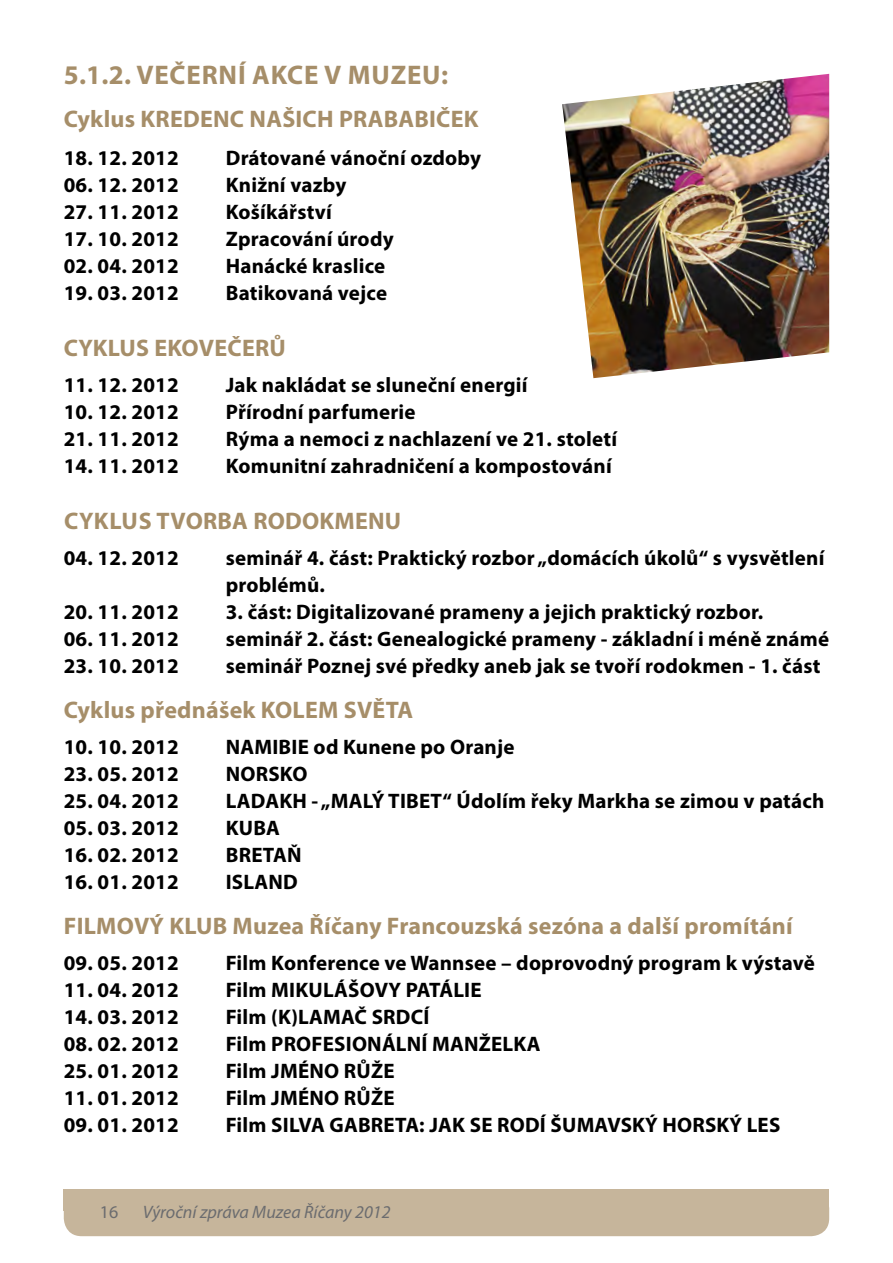
<style>
.page{position:relative;width:893px;height:1263px;background:#fff}
.page>*{position:absolute;margin:0;border:0;box-sizing:border-box;transform-origin:0 0}
.t1{font:700 27px "Myriad Pro";letter-spacing:.03em;color:#a68e69}
.t2{font:700 24px "Myriad Pro";letter-spacing:.01em;color:#a68e69}
.t3{font:700 21px/27px "Myriad Pro";letter-spacing:.01em;color:#000}
.t4{font:italic 18px "Myriad Pro";color:#6b6c6f}
.t5{font:18px "Myriad Pro";color:#6b6c6f}
</style>
<div class="page">
<div style="left:64px;top:1190px;width:765px;height:46px;background:#c6b59b;border-radius:18px"></div>
<div style="left:64px;top:1189px;width:765px;height:22px;background:#c6b59b"></div>
<img style="left:562px;top:74px;width:267px;height:304px">
<p class="t1" style="left:64px;top:57px;width:386px">5.1.2. Večerní akce v muzeu:</p>
<p class="t2" style="left:64px;top:103px;width:201px">Cyklus KREDENC NAŠICH</p>
<p class="t2" style="left:339px;top:103px;width:15px">PRABABIČ</p>
<p class="t2" style="left:451px;top:103px;width:29px">EK</p>
<p class="t3" style="left:64px;top:144px;width:147px">18. 12. 2012 D</p>
<p class="t3" style="left:241px;top:144px;width:242px">rátované vánoční ozdoby</p>
<p class="t3" style="left:64px;top:171px;width:116px">06. 12. 2012</p>
<p class="t3" style="left:226px;top:171px;width:122px">Knižní vazby</p>
<p class="t3" style="left:64px;top:198px;width:116px">27. 11. 2012</p>
<p class="t3" style="left:226px;top:198px;width:108px">Košíkářství</p>
<p class="t3" style="left:64px;top:225px;width:146px">17. 10. 2012 Z</p>
<p class="t3" style="left:238px;top:225px;width:157px">pracování úrody</p>
<p class="t3" style="left:64px;top:252px;width:147px">02. 04. 2012 H</p>
<p class="t3" style="left:240px;top:252px;width:146px">anácké kraslice</p>
<p class="t3" style="left:64px;top:279px;width:146px">19. 03. 2012 B</p>
<p class="t3" style="left:239px;top:279px;width:150px">atikovaná vejce</p>
<p class="t2" style="left:64px;top:332px;width:223px">CYKLUS EKOVEČERŮ</p>
<p class="t3" style="left:64px;top:371px;width:144px">11. 12. 2012 J</p>
<p class="t3" style="left:235px;top:371px;width:295px">ak nakládat se sluneční energií</p>
<p class="t3" style="left:64px;top:398px;width:146px">10. 12. 2012 P</p>
<p class="t3" style="left:238px;top:398px;width:179px">řírodní parfumerie</p>
<p class="t3" style="left:64px;top:425px;width:146px">21. 11. 2012 R</p>
<p class="t3" style="left:239px;top:425px;width:380px">ýma a nemoci z nachlazení ve 21. století</p>
<p class="t3" style="left:64px;top:452px;width:116px">14. 11. 2012</p>
<p class="t3" style="left:226px;top:452px;width:388px">Komunitní zahradničení a kompostování</p>
<p class="t2" style="left:64px;top:505px;width:16px">Cyk</p>
<p class="t2" style="left:109px;top:505px;width:93px">lus TVORBA</p>
<p class="t2" style="left:253px;top:505px;width:17px">RODO</p>
<p class="t2" style="left:320px;top:505px;width:83px">KMENU</p>
<p class="t3" style="left:64px;top:543px;width:116px">04. 12. 2012</p>
<p class="t3" style="left:226px;top:543px;width:600px">seminář 4. část: Praktický rozbor „domácích úkolů“ s vysvětlení problémů.</p>
<p class="t3" style="left:64px;top:597px;width:116px">20. 11. 2012</p>
<p class="t3" style="left:226px;top:597px;width:539px">3. část: Digitalizované prameny a jejich praktický rozbor.</p>
<p class="t3" style="left:64px;top:624px;width:116px">06. 11. 2012</p>
<p class="t3" style="left:226px;top:624px;width:605px">seminář 2. část: Genealogické prameny - základní i méně známé</p>
<p class="t3" style="left:64px;top:651px;width:116px">23. 10. 2012</p>
<p class="t3" style="left:226px;top:651px;width:596px">seminář Poznej své předky aneb jak se tvoří rodokmen - 1. část</p>
<p class="t2" style="left:64px;top:694px;width:323px">Cyklus přednášek KOLEM SVĚTA</p>
<p class="t3" style="left:64px;top:732px;width:142px">10. 10. 2012 NA</p>
<p class="t3" style="left:254px;top:732px;width:262px">MIBI E od Kunene po Oranje</p>
<p class="t3" style="left:64px;top:759px;width:137px">23. 05. 2012 NORS</p>
<p class="t3" style="left:280px;top:759px;width:28px">KO</p>
<p class="t3" style="left:64px;top:786px;width:137px">25. 04. 2012 LADA</p>
<p class="t3" style="left:279px;top:786px;width:83px">KH - „MALÝ</p>
<p class="t3" style="left:388px;top:786px;width:438px">TIBET“ Údolím řeky Markha se zimou v patách</p>
<p class="t3" style="left:64px;top:813px;width:116px">05. 03. 2012</p>
<p class="t3" style="left:226px;top:813px;width:41px">KUBA</p>
<p class="t3" style="left:64px;top:840px;width:141px">16. 02. 2012 BR</p>
<p class="t3" style="left:251px;top:840px;width:52px">ETAŇ</p>
<p class="t3" style="left:64px;top:867px;width:134px">16. 01. 2012 ISLAND</p>
<p class="t2" style="left:64px;top:910px;width:731px">FILMOVÝ KLUB Muzea Říčany Francouzská sezóna a další promítání</p>
<p class="t3" style="left:64px;top:948px;width:116px">09. 05. 2012</p>
<p class="t3" style="left:226px;top:948px;width:591px">Film Konference ve Wannsee – doprovodný program k výstavě</p>
<p class="t3" style="left:64px;top:975px;width:116px">11. 04. 2012</p>
<p class="t3" style="left:226px;top:975px;width:111px">Film MIKULÁŠO</p>
<p class="t3" style="left:375px;top:975px;width:43px">VY PATÁLI</p>
<p class="t3" style="left:470px;top:975px;width:13px">E</p>
<p class="t3" style="left:64px;top:1002px;width:116px">14. 03. 2012</p>
<p class="t3" style="left:226px;top:1002px;width:159px">Film (K)LAMAČ SRDCÍ</p>
<p class="t3" style="left:64px;top:1029px;width:116px">08. 02. 2012</p>
<p class="t3" style="left:226px;top:1029px;width:60px">Film PRO</p>
<p class="t3" style="left:312px;top:1029px;width:36px">FESIONÁLNÍ</p>
<p class="t3" style="left:432px;top:1029px;width:33px">MANŽ</p>
<p class="t3" style="left:491px;top:1029px;width:50px">ELKA</p>
<p class="t3" style="left:64px;top:1056px;width:116px">25. 01. 2012</p>
<p class="t3" style="left:226px;top:1056px;width:87px">Film JMÉNO</p>
<p class="t3" style="left:344px;top:1056px;width:52px">RŮŽE</p>
<p class="t3" style="left:64px;top:1083px;width:116px">11. 01. 2012</p>
<p class="t3" style="left:226px;top:1083px;width:87px">Film JMÉNO</p>
<p class="t3" style="left:344px;top:1083px;width:52px">RŮŽE</p>
<p class="t3" style="left:64px;top:1110px;width:116px">09. 01. 2012</p>
<p class="t3" style="left:226px;top:1110px;width:118px">Film SILVA GABR</p>
<p class="t3" style="left:384px;top:1110px;width:127px">ETA: JAK SE RODÍ</p>
<p class="t3" style="left:551px;top:1110px;width:126px">ŠUMAVSKÝ HORS</p>
<p class="t3" style="left:717px;top:1110px;width:64px">KÝ LES</p>
<p class="t5" style="left:100px;top:1201px;width:20px">16</p>
<p class="t4" style="left:143px;top:1201px;width:249px">Výroční zpráva Muzea Říčany 2012</p>
</div>
